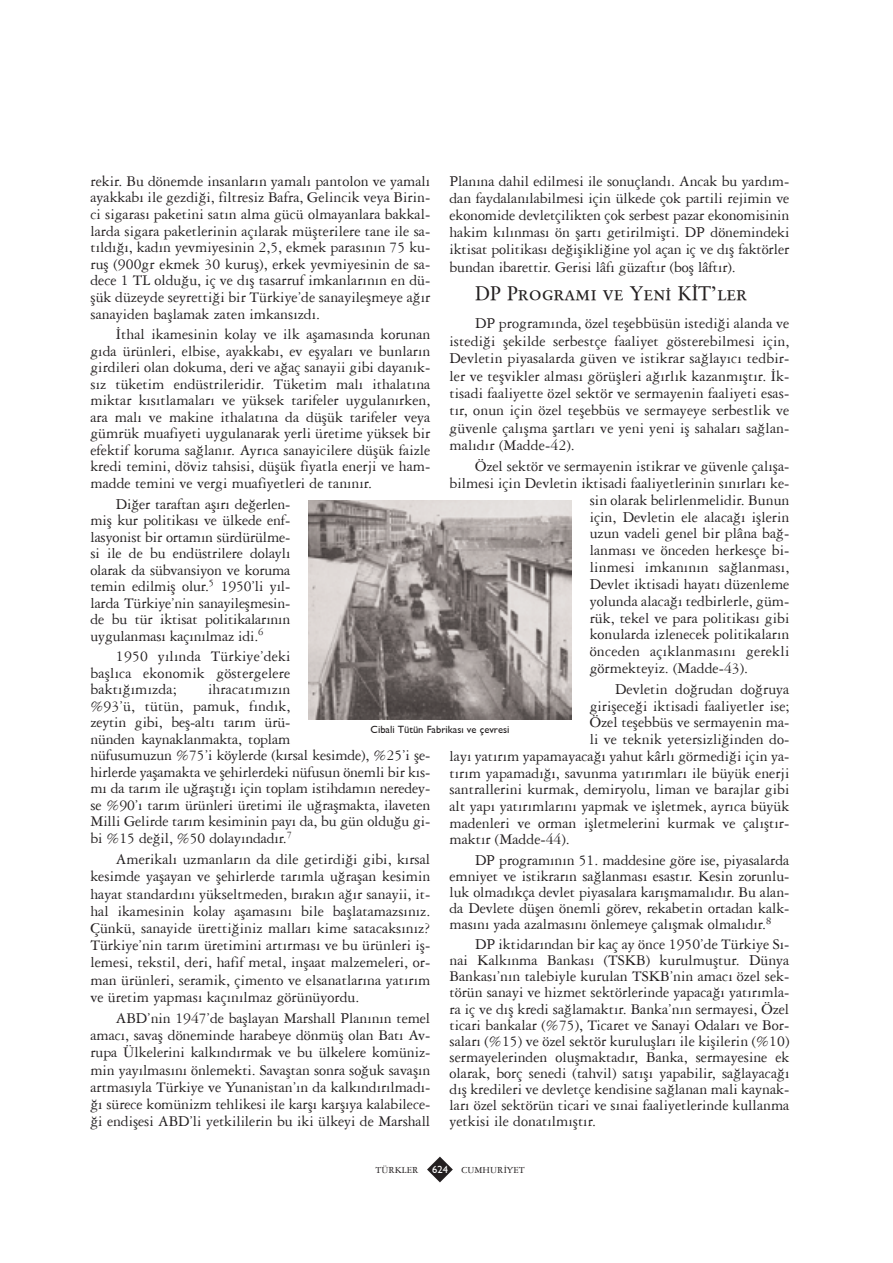
<style>
.page{position:relative;width:893px;height:1263px;background:#fff}
.page>*{position:absolute;margin:0;border:0;box-sizing:border-box;transform-origin:0 0}
.t1{font:19.5px "Sabonhamza";color:#231f20}
.t2{font:15.75px/16.5px "Garamond";color:#231f20;text-align:justify}
.t3{font:10.5px "Gill";color:#231f20}
.t4{font:10.5px "Gill";color:#fff}
.t5{font:9.75px "Garamond";color:#231f20}
</style>
<div class="page">
<svg style="left:427px;top:1157px;width:26px;height:25px"></svg>
<img style="left:308px;top:500px;width:263px;height:219px">
<p class="t2" style="left:90px;top:172px;width:341px">rekir. Bu dönemde insanlar›n yamal› pantolon ve yamal› ayakkab› ile gezdi¤i, filtresiz Bafra, Gelincik veya Birin&shy;ci sigaras› paketini sat›n alma gücü olmayanlara bakkal&shy;larda sigara paketlerinin aç›larak müflterilere tane ile sa&shy;t›ld›¤›, kad›n yevmiyesinin 2,5, ekmek paras›n›n 75 ku&shy;rufl (900gr ekmek 30 kurufl), erkek yevmiyesinin de sa&shy;dece 1 TL oldu¤u, iç ve d›fl tasarruf imkanlar›n›n en dü&shy;flük düzeyde seyretti¤i bir Türkiye’de sanayileflmeye a¤›r sanayiden bafllamak zaten imkans›zd›.</p>
<p class="t2" style="left:90px;top:326px;width:341px;text-indent:26px">‹thal ikamesinin kolay ve ilk aflamas›nda korunan g›da ürünleri, elbise, ayakkab›, ev eflyalar› ve bunlar›n girdileri olan dokuma, deri ve a¤aç sanayii gibi dayan›k&shy;s›z tüketim endüstrileridir. Tüketim mal› ithalat›na miktar k›s›tlamalar› ve yüksek tarifeler uygulan›rken, ara mal› ve makine ithalat›na da düflük tarifeler veya gümrük muafiyeti uygulanarak yerli üretime yüksek bir efektif koruma sa¤lan›r. Ayr›ca sanayicilere düflük faizle kredi temini, döviz tahsisi, düflük fiyatla enerji ve ham&shy;madde temini ve vergi muafiyetleri de tan›n›r.</p>
<p class="t2" style="left:90px;top:495px;width:201px;text-indent:26px">Di¤er taraftan afl›r› de¤erlen&shy;mifl kur politikas› ve ülkede enf&shy;lasyonist bir ortam›n sürdürülme&shy;si ile de bu endüstrilere dolayl› olarak da sübvansiyon ve koruma temin edilmifl olur.<sup>5</sup> 1950’li y›l&shy;larda Türkiye’nin sanayileflmesin&shy;de bu tür iktisat politikalar›n›n uygulanmas› kaç›n›lmaz idi.<sup>6</sup></p>
<p class="t2" style="left:90px;top:648px;width:201px;text-indent:26px">1950 y›l›nda Türkiye’deki bafll›ca ekonomik göstergelere bakt›¤›m›zda;</p>
<p class="t2" style="left:449px;top:172px;width:341px;line-height:17.2px">Plan›na dahil edilmesi ile sonuçland›. Ancak bu yard›m&shy;dan faydalan›labilmesi için ülkede çok partili rejimin ve ekonomide devletçilikten çok serbest pazar ekonomisinin hakim k›l›nmas› ön flart› getirilmiflti. DP dönemindeki iktisat politikas› de¤iflikli¤ine yol açan iç ve d›fl faktörler bundan ibarettir. Gerisi lâf› güzaft›r (bofl lâft›r).</p>
<p class="t1" style="left:475px;top:282px;width:273px">DP Program› ve Yeni K‹T’ler</p>
<p class="t2" style="left:449px;top:314px;width:341px;line-height:17.4px;text-indent:26px">DP program›nda, özel teflebbüsün istedi¤i alanda ve istedi¤i flekilde serbestçe faaliyet gösterebilmesi için, Devletin piyasalarda güven ve istikrar sa¤lay›c› tedbir&shy;ler ve teflvikler almas› görüflleri a¤›rl›k kazanm›flt›r. ‹k&shy;tisadi faaliyette özel sektör ve sermayenin faaliyeti esas&shy;t›r, onun için özel teflebbüs ve sermayeye serbestlik ve güvenle çal›flma flartlar› ve yeni yeni ifl sahalar› sa¤lan&shy;mal›d›r (Madde-42).</p>
<p class="t2" style="left:475px;top:458px;width:316px">Özel sektör ve sermayenin istikrar ve güvenle çal›fla-</p>
<p class="t2" style="left:449px;top:475px;width:341px">bilmesi için Devletin iktisadi faaliyetlerinin s›n›rlar› ke-</p>
<p class="t2" style="left:589px;top:491px;width:201px">sin olarak belirlenmelidir. Bunun</p>
<p class="t2" style="left:589px;top:508px;width:201px">için, Devletin ele alaca¤› ifllerin</p>
<p class="t2" style="left:589px;top:525px;width:201px">uzun vadeli genel bir plâna ba¤-</p>
<p class="t2" style="left:589px;top:542px;width:201px">lanmas› ve önceden herkesçe bi-</p>
<p class="t2" style="left:589px;top:559px;width:201px">linmesi imkan›n›n sa¤lanmas›,</p>
<p class="t2" style="left:589px;top:575px;width:201px">Devlet iktisadi hayat› düzenleme</p>
<p class="t2" style="left:589px;top:592px;width:201px">yolunda alaca¤› tedbirlerle, güm-</p>
<p class="t2" style="left:589px;top:609px;width:201px">rük, tekel ve para politikas› gibi</p>
<p class="t2" style="left:589px;top:626px;width:201px">konularda izlenecek politikalar›n</p>
<p class="t2" style="left:589px;top:643px;width:201px">önceden aç›klanmas›n› gerekli</p>
<p class="t2" style="left:589px;top:659px;width:160px">görmekteyiz. (Madde-43).</p>
<p class="t2" style="left:615px;top:680px;width:176px">Devletin do¤rudan do¤ruya</p>
<p class="t2" style="left:589px;top:697px;width:201px">giriflece¤i iktisadi faaliyetler ise;</p>
<p class="t2" style="left:589px;top:714px;width:201px">Özel teflebbüs ve sermayenin ma-</p>
<p class="t2" style="left:589px;top:731px;width:201px">li ve teknik yetersizli¤inden do-</p>
<p class="t2" style="left:449px;top:747px;width:341px">lay› yat›r›m yapamayaca¤› yahut kârl› görmedi¤i için ya-</p>
<p class="t2" style="left:449px;top:764px;width:341px">t›r›m yapamad›¤›, savunma yat›r›mlar› ile büyük enerji</p>
<p class="t2" style="left:449px;top:781px;width:341px">santrallerini kurmak, demiryolu, liman ve barajlar gibi</p>
<p class="t2" style="left:449px;top:797px;width:341px">alt yap› yat›r›mlar›n› yapmak ve iflletmek, ayr›ca büyük</p>
<p class="t2" style="left:449px;top:814px;width:341px">madenleri ve orman iflletmelerini kurmak ve çal›flt›r-</p>
<p class="t2" style="left:449px;top:831px;width:122px">makt›r (Madde-44).</p>
<p class="t2" style="left:449px;top:851px;width:341px;line-height:16px;text-indent:26px">DP program›n›n 51. maddesine göre ise, piyasalarda emniyet ve istikrar›n sa¤lanmas› esast›r. Kesin zorunlu&shy;luk olmad›kça devlet piyasalara kar›flmamal›d›r. Bu alan&shy;da Devlete düflen önemli görev, rekabetin ortadan kalk&shy;mas›n› yada azalmas›n› önlemeye çal›flmak olmal›d›r.<sup>8</sup></p>
<p class="t2" style="left:449px;top:936px;width:341px;line-height:16px;text-indent:26px">DP iktidar›ndan bir kaç ay önce 1950’de Türkiye S›- nai Kalk›nma Bankas› (TSKB) kurulmufltur. Dünya Bankas›’n›n talebiyle kurulan TSKB’nin amac› özel sek&shy;törün sanayi ve hizmet sektörlerinde yapaca¤› yat›r›mla&shy;ra iç ve d›fl kredi sa¤lamakt›r. Banka’n›n sermayesi, Özel ticari bankalar (%75), Ticaret ve Sanayi Odalar› ve Bor&shy;salar› (%15) ve özel sektör kurulufllar› ile kiflilerin (%10) sermayelerinden oluflmaktad›r, Banka, sermayesine ek olarak, borç senedi (tahvil) sat›fl› yapabilir, sa¤layaca¤› d›fl kredileri ve devletçe kendisine sa¤lanan mali kaynak&shy;lar› özel sektörün ticari ve s›nai faaliyetlerinde kullanma yetkisi ile donat›lm›flt›r.</p>
<p class="t2" style="left:90px;top:681px;width:341px;text-align:left;text-indent:117px">ihracat›m›z›n<br>%93’ü, tütün, pamuk, f›nd›k,<br>zeytin gibi, befl-alt› tar›m ürü-<br>nünden kaynaklanmakta, toplam<br>nüfusumuzun %75’i köylerde (k›rsal kesimde), %25’i fle&shy;hirlerde yaflamakta ve flehirlerdeki nüfusun önemli bir k›s&shy;m› da tar›m ile u¤raflt›¤› için toplam istihdam›n neredey&shy;se %90’› tar›m ürünleri üretimi ile u¤raflmakta, ilaveten Milli Gelirde tar›m kesiminin pay› da, bu gün oldu¤u gi&shy;bi %15 de¤il, %50 dolay›ndad›r.<sup>7</sup></p>
<p class="t2" style="left:90px;top:850px;width:341px;line-height:17.2px;text-indent:26px">Amerikal› uzmanlar›n da dile getirdi¤i gibi, k›rsal kesimde yaflayan ve flehirlerde tar›mla u¤raflan kesimin hayat standard›n› yükseltmeden, b›rak›n a¤›r sanayii, it&shy;hal ikamesinin kolay aflamas›n› bile bafllatamazs›n›z.<br>Çünkü, sanayide üretti¤iniz mallar› kime satacaks›n›z?<br>Türkiye’nin tar›m üretimini art›rmas› ve bu ürünleri ifl&shy;lemesi, tekstil, deri, hafif metal, inflaat malzemeleri, or&shy;man ürünleri, seramik, çimento ve elsanatlar›na yat›r›m ve üretim yapmas› kaç›n›lmaz görünüyordu.</p>
<p class="t2" style="left:90px;top:1009px;width:341px;line-height:17.2px;text-indent:26px">ABD’nin 1947’de bafllayan Marshall Plan›n›n temel amac›, savafl döneminde harabeye dönmüfl olan Bat› Av&shy;rupa Ülkelerini kalk›nd›rmak ve bu ülkelere komüniz&shy;min yay›lmas›n› önlemekti. Savafltan sonra so¤uk savafl›n artmas›yla Türkiye ve Yunanistan’›n da kalk›nd›r›lmad›- ¤› sürece komünizm tehlikesi ile karfl› karfl›ya kalabilece-¤i endiflesi ABD’li yetkililerin bu iki ülkeyi de Marshall</p>
<p class="t3" style="left:370px;top:723px;width:140px">Cibali Tütün Fabrikas› ve çevresi</p>
<p class="t5" style="left:375px;top:1164px;width:45px">TÜRKLER</p>
<p class="t4" style="left:432px;top:1163px;width:17px">624</p>
<p class="t5" style="left:461px;top:1164px;width:65px">CUMHUR‹YET</p>
</div>
